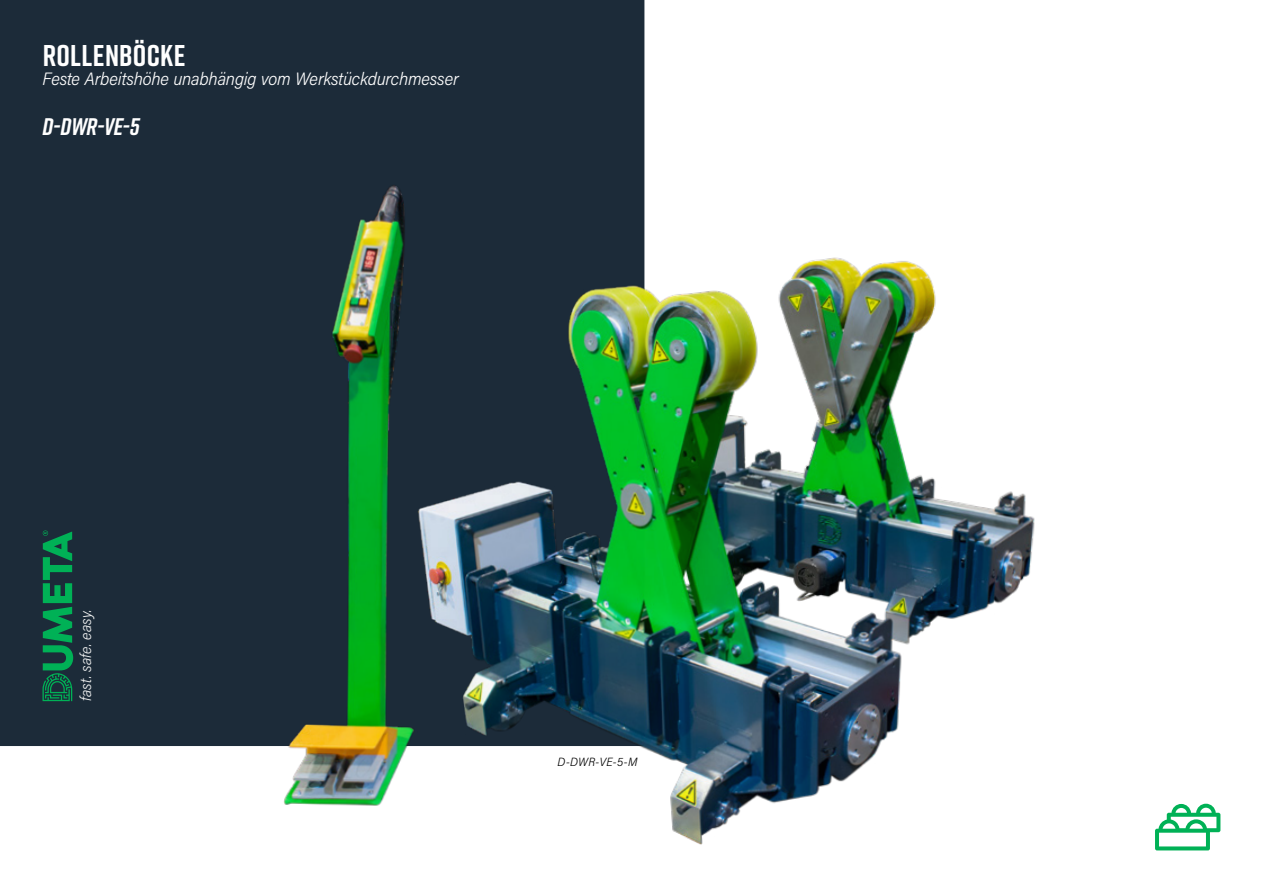
<style>
.page{position:relative;width:1263px;height:893px;background:#fff}
.page>*{position:absolute;margin:0;border:0;box-sizing:border-box;transform-origin:0 0}
.t1{font:700 30px "Rift";letter-spacing:.01em;color:#fff}
.t2{font:italic 700 24px "Rift";color:#fff}
.t3{font:italic 300 18px "Acumin Pro Semi Cond";letter-spacing:-.01em;color:#fff}
.t4{font:italic 300 15.6px "Acumin Pro Semi Cond";letter-spacing:.005em;color:#eff0f0}
.t5{font:italic 300 12px "Acumin Pro Semi Cond";color:#000}
</style>
<div class="page">
<div style="left:0;top:0;width:644px;height:746px;background:#1c2b39"></div>
<svg style="left:1156px;top:804px;width:64px;height:46px"></svg>
<svg style="left:43px;top:530px;width:30px;height:171px;background:#0d7048"></svg>
<img style="left:151px;top:118px;width:1005px;height:732px">
<h1 class="t1" style="left:43px;top:34px;width:145px">ROLLENBÖCKE</h1>
<p class="t3" style="left:43px;top:67px;width:418px">Feste Arbeitshöhe unabhängig vom Werkstückdurchmesser</p>
<h2 class="t2" style="left:43px;top:109px;width:99px">D-DWR-VE-5</h2>
<p class="t4" style="left:75px;top:701px;width:94px;rotate:-90deg">fast. safe. easy.</p>
<p class="t5" style="left:558px;top:753px;width:81px">D-DWR-VE-5-M</p>
</div>
